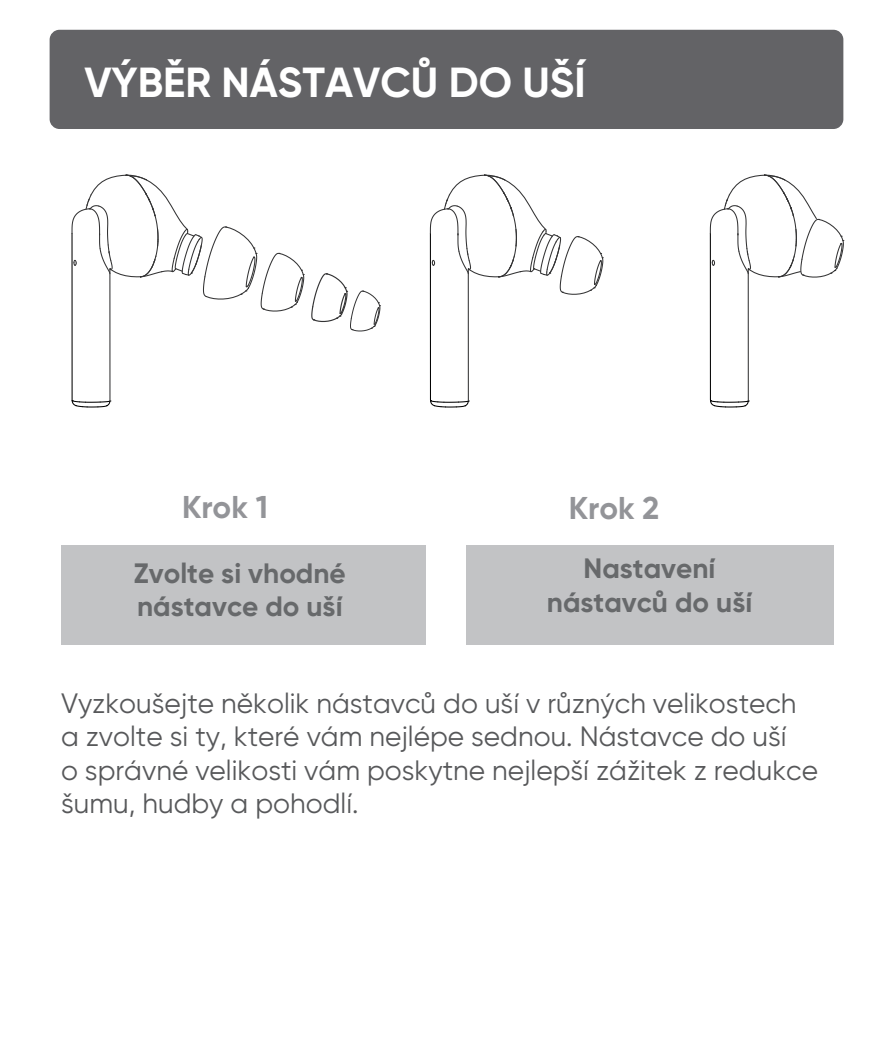
<style>
.page{position:relative;width:893px;height:1042px;background:#fff}
.page>*{position:absolute;margin:0;border:0;box-sizing:border-box;transform-origin:0 0}
.t1{font:700 42px "Gilroy";color:#fff}
.t2{font:700 31.5px "Gilroy";color:#939498}
.t3{font:28px/33.6px "Gilroy";color:#57585a}
.t4{font:700 28px/33.6px "Gilroy";color:#67696b}
</style>
<div class="page">
<div style="left:50px;top:30px;width:793px;height:99px;background:#636366;border-radius:10px"></div>
<hr style="left:710px;top:233px;width:1px;height:167px;background:#030303">
<svg style="left:709px;top:399px;width:40px;height:9px"></svg>
<hr style="left:748px;top:269px;width:1px;height:131px;background:#333334">
<svg style="left:709px;top:174px;width:135px;height:104px"></svg>
<div style="left:61px;top:546px;width:365px;height:99px;background:#c2c3c5"></div>
<div style="left:466px;top:546px;width:367px;height:99px;background:#c2c3c5"></div>
<hr style="left:71px;top:233px;width:2px;height:167px;background:#030303">
<svg style="left:71px;top:399px;width:40px;height:9px"></svg>
<hr style="left:109px;top:269px;width:2px;height:131px;background:#333334">
<svg style="left:71px;top:174px;width:234px;height:138px"></svg>
<svg style="left:311px;top:273px;width:70px;height:59px"></svg>
<hr style="left:430px;top:233px;width:1px;height:167px;background:#030303">
<svg style="left:429px;top:399px;width:40px;height:9px"></svg>
<hr style="left:468px;top:269px;width:1px;height:131px;background:#333334">
<svg style="left:429px;top:174px;width:175px;height:121px"></svg>
<h1 class="t1" style="left:84px;top:56px;width:503px">VÝBĚR NÁSTAVCŮ DO UŠÍ</h1>
<p class="t2" style="left:182px;top:487px;width:87px">Krok 1</p>
<p class="t2" style="left:569px;top:489px;width:92px">Krok 2</p>
<p class="t4" style="left:134px;top:556px;width:214px">Zvolte si vhodné nástavce do uší</p>
<p class="t4" style="left:547px;top:552px;width:207px;text-align:center">Nastavení nástavců do uší</p>
<p class="t3" style="left:61px;top:686px;width:758px">Vyzkoušejte několik nástavců do uší v různých velikostech a zvolte si ty, které vám nejlépe sednou. Nástavce do uší<br>o správné velikosti vám poskytne nejlepší zážitek z redukce šumu, hudby a pohodlí.</p>
</div>
